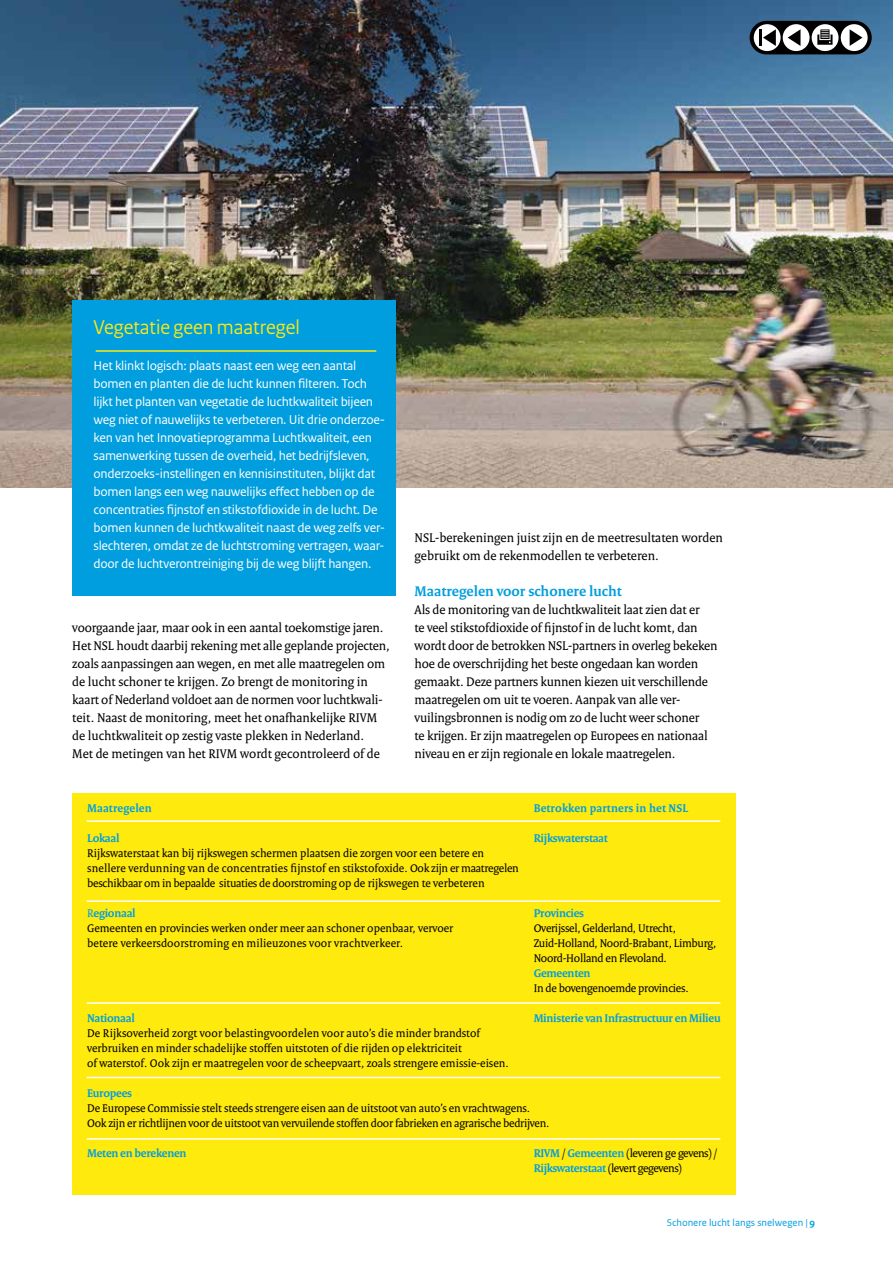
<style>
.page{position:relative;width:893px;height:1263px;background:#fff}
.page>*{position:absolute;margin:0;border:0;box-sizing:border-box;transform-origin:0 0}
.t1{font:21px "Rijksoverheid Sans Heading";color:#ffea0e}
.t2{font:700 15px "Rijksoverheid Serif";color:#009ede}
.t3{font:13.5px/18px "Rijksoverheid Serif";letter-spacing:-.01em;color:#000}
.t4{font:13.5px/18px "Rijksoverheid Sans Text";letter-spacing:-.02em;color:#fff}
.t5{font:12px/15px "Rijksoverheid Serif";color:#000}
.t6{font:12px/15px "Rijksoverheid Serif";letter-spacing:-.02em;color:#000}
.t7{font:700 12px "Rijksoverheid Serif";letter-spacing:-.02em;color:#009ede}
.t8{font:12px/15px "Rijksoverheid Serif";letter-spacing:-.03em;color:#000}
.t9{font:700 12px "Rijksoverheid Serif";letter-spacing:.01em;color:#009ede}
.t10{font:10.5px "Rijksoverheid Sans Text";color:#009ede}
.s1{font-weight:400}
.s2{font-weight:700;color:#009ede}
.s3{font-weight:700}
</style>
<div class="page">
<div style="left:72px;top:793px;width:664px;height:402px;background:#ffea0e"></div>
<img style="left:0;top:0;width:893px;height:488px">
<div style="left:72px;top:301px;width:323px;height:295px;background:#009ede"></div>
<hr style="left:96px;top:350px;width:280px;height:2px;background:#ffea0e">
<hr style="left:87px;top:820px;width:633px;height:2px;background:#fff">
<hr style="left:87px;top:900px;width:633px;height:2px;background:#fff">
<hr style="left:87px;top:1002px;width:633px;height:2px;background:#fff">
<hr style="left:87px;top:1077px;width:633px;height:1px;background:#fff">
<hr style="left:87px;top:1138px;width:633px;height:1px;background:#fff">
<div style="left:750px;top:21px;width:122px;height:33px;background:#000;border-radius:17px"></div>
<div style="left:783px;top:24px;width:27px;height:27px;background:#fff;border-radius:50%"></div>
<div style="left:754px;top:24px;width:27px;height:27px;background:#fff;border-radius:50%"></div>
<div style="left:841px;top:24px;width:27px;height:27px;background:#fff;border-radius:50%"></div>
<div style="left:812px;top:24px;width:26px;height:27px;background:#fff;border-radius:50%"></div>
<hr style="left:759px;top:29px;width:3px;height:17px;background:#000">
<svg style="left:763px;top:29px;width:13px;height:17px"></svg>
<svg style="left:788px;top:29px;width:12px;height:17px"></svg>
<svg style="left:850px;top:29px;width:12px;height:17px"></svg>
<svg style="left:817px;top:29px;width:15px;height:16px"></svg>
<h1 class="t1" style="left:94px;top:315px;width:208px">Vegetatie geen maatregel</h1>
<p class="t4" style="left:94px;top:357px;width:293px">Het klinkt logisch: plaats naast een weg een aantal bomen en planten die de lucht kunnen filteren. Toch lijkt het planten van vegetatie de luchtkwaliteit bijeen weg niet of nauwelijks te verbeteren. Uit drie onderzoe&shy;ken van het Innovatieprogramma Luchtkwaliteit, een samenwerking tussen de overheid, het bedrijfsleven, onderzoeks-instellingen en kennisinstituten, blijkt dat bomen langs een weg nauwelijks effect hebben op de concentraties fijnstof en stikstofdioxide in de lucht. De bomen kunnen de luchtkwaliteit naast de weg zelfs ver&shy;slechteren, omdat ze de luchtstroming vertragen, waar&shy;door de luchtverontreiniging bij de weg blijft hangen.</p>
<p class="t3" style="left:72px;top:618px;width:319px">voorgaande jaar, maar ook in een aantal toekomstige jaren.<br>Het NSL houdt daarbij rekening met alle geplande projecten, zoals aanpassingen aan wegen, en met alle maatregelen om de lucht schoner te krijgen. Zo brengt de monitoring in kaart of Nederland voldoet aan de normen voor luchtkwali&shy;teit. Naast de monitoring, meet het onafhankelijke RIVM de luchtkwaliteit op zestig vaste plekken in Nederland.<br>Met de metingen van het RIVM wordt gecontroleerd of de</p>
<p class="t3" style="left:415px;top:528px;width:310px">NSL-berekeningen juist zijn en de meetresultaten worden gebruikt om de rekenmodellen te verbeteren.</p>
<p class="t2" style="left:415px;top:582px;width:209px">Maatregelen voor schonere lucht</p>
<p class="t3" style="left:415px;top:600px;width:305px">Als de monitoring van de luchtkwaliteit laat zien dat er<br>te veel stikstofdioxide of fijnstof in de lucht komt, dan wordt door de betrokken NSL-partners in overleg bekeken hoe de overschrijding het beste ongedaan kan worden gemaakt. Deze partners kunnen kiezen uit verschillende maatregelen om uit te voeren. Aanpak van alle ver&shy;vuilingsbronnen is nodig om zo de lucht weer schoner<br>te krijgen. Er zijn maatregelen op Europees en nationaal niveau en er zijn regionale en lokale maatregelen.</p>
<p class="t9" style="left:87px;top:801px;width:66px">Maatregelen</p>
<p class="t9" style="left:534px;top:801px;width:156px">Betrokken partners in het NSL</p>
<p class="t7" style="left:87px;top:831px;width:34px">Lokaal</p>
<p class="t7" style="left:534px;top:831px;width:76px">Rijkswaterstaat</p>
<p class="t5" style="left:87px;top:845px;width:433px">Rijkswaterstaat kan bij rijkswegen schermen plaatsen die zorgen voor een betere en snellere verdunning van de concentraties fijnstof en stikstofoxide. Ook zijn er maatregelen beschikbaar om in bepaalde situaties de doorstroming op de rijkswegen te verbeteren</p>
<p class="t7" style="left:87px;top:906px;width:50px"><span class="s1">R</span>egionaal</p>
<p class="t7" style="left:534px;top:906px;width:52px">Provincies</p>
<p class="t5" style="left:87px;top:920px;width:368px">Gemeenten en provincies werken onder meer aan schoner openbaar, vervoer</p>
<p class="t6" style="left:534px;top:920px;width:144px">Overijssel, Gelderland, Utrecht,</p>
<p class="t5" style="left:87px;top:935px;width:317px">betere verkeersdoorstroming en milieuzones voor vrachtverkeer.</p>
<p class="t6" style="left:534px;top:935px;width:184px">Zuid-Holland, Noord-Brabant, Limburg,<br>Noord-Holland en Flevoland.</p>
<p class="t7" style="left:534px;top:966px;width:58px">Gemeenten</p>
<p class="t6" style="left:534px;top:980px;width:156px">In de bovengenoemde provincies.</p>
<p class="t7" style="left:87px;top:1011px;width:49px">Nationaal</p>
<p class="t7" style="left:534px;top:1011px;width:189px">Ministerie van Infrastructuur en Milieu</p>
<p class="t5" style="left:87px;top:1025px;width:423px">De Rijksoverheid zorgt voor belastingvoordelen voor auto’s die minder brandstof verbruiken en minder schadelijke stoffen uitstoten of die rijden op elektriciteit<br>of waterstof. Ook zijn er maatregelen voor de scheepvaart, zoals strengere emissie-eisen.</p>
<p class="t7" style="left:87px;top:1086px;width:46px">Europees</p>
<p class="t6" style="left:87px;top:1100px;width:464px">De Europese Commissie stelt steeds strengere eisen aan de uitstoot van auto’s en vrachtwagens.<br>Ook zijn er richtlijnen voor de uitstoot van vervuilende stoffen door fabrieken en agrarische bedrijven.</p>
<p class="t7" style="left:87px;top:1146px;width:101px">Meten en berekenen</p>
<p class="t8" style="left:534px;top:1145px;width:185px"><span class="s2">RIVM</span> / <span class="s2">Gemeenten</span> (leveren ge gevens)/<br><span class="s2">Rijkswaterstaat</span> (levert gegevens)</p>
<p class="t10" style="left:667px;top:1216px;width:150px">Schonere lucht langs snelwegen | <span class="s3">9</span></p>
</div>
